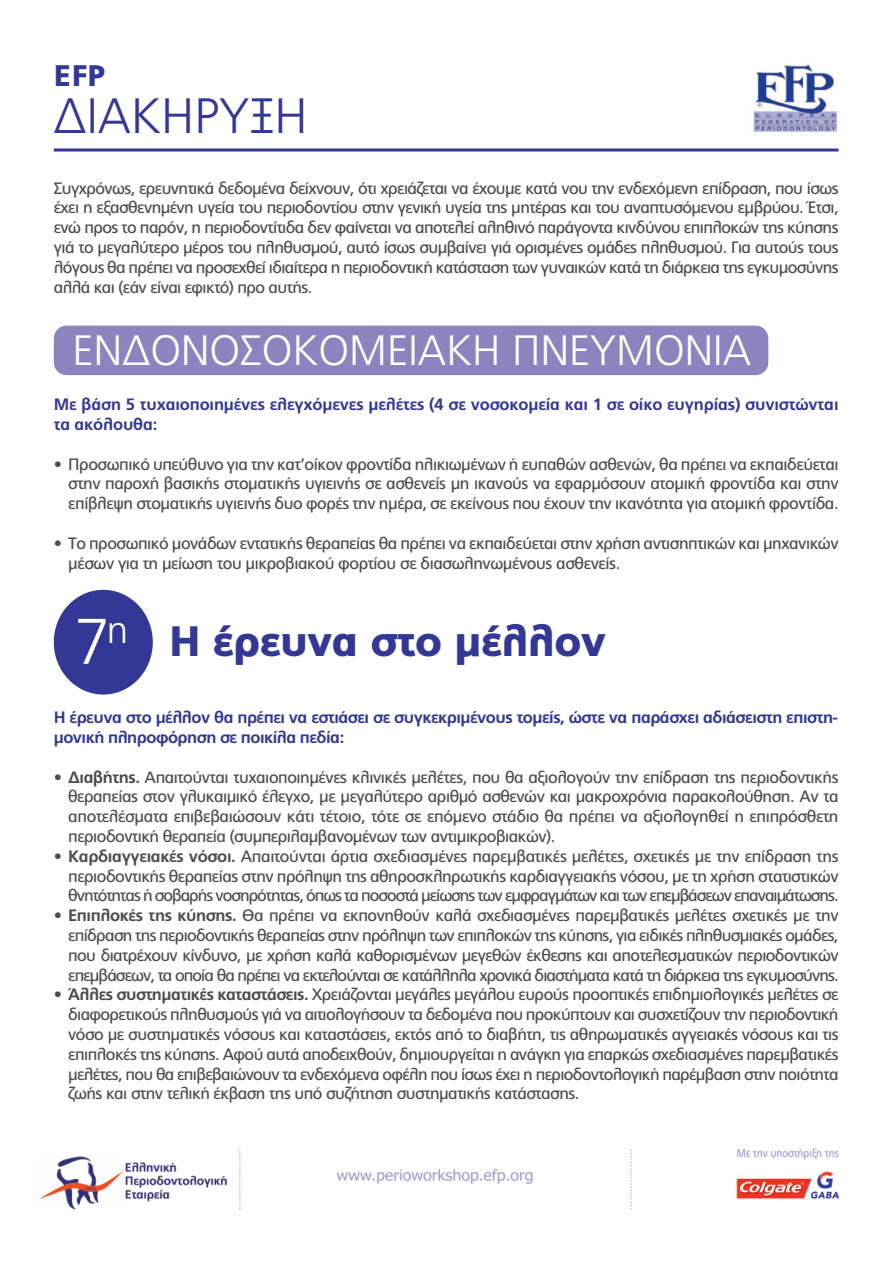
<style>
.page{position:relative;width:893px;height:1263px;background:#fff}
.page>*{position:absolute;margin:0;border:0;box-sizing:border-box;transform-origin:0 0}
.t1{font:300 49.65px "PF Catalog";color:#333795}
.t2{font:300 42.45px "PF Catalog";color:#fff}
.t3{font:900 42.45px "PF Catalog";letter-spacing:-.025em;color:#333795}
.t4{font:300 38.7px "PF Catalog";color:#fff}
.t5{font:900 29.85px "PF Catalog";color:#333795}
.t6{font:16.5px/19.8px "PF Catalog";letter-spacing:-.03em;color:#4b4c4d;text-align:justify}
.t7{font:700 16.5px/19.8px "PF Catalog";letter-spacing:-.03em;color:#333795}
.t8{font:700 16.5px/19.8px "PF Catalog";letter-spacing:-.01em;color:#333795}
.s1{font-weight:300;font-size:64.35px;color:#fff}
.s2{font-weight:700}
</style>
<div class="page">
<img style="left:39px;top:64px;width:800px;height:1146px">
<hr style="left:54px;top:149px;width:785px;height:3px;background:#333795">
<div style="left:54px;top:326px;width:714px;height:49px;background:#8b85bf;border-radius:13px"></div>
<div style="left:54px;top:590px;width:99px;height:104px;background:#333795;border-radius:50%"></div>
<h3 class="t5" style="left:54px;top:58px;width:53px">EFP</h3>
<h1 class="t1" style="left:54px;top:88px;width:255px">ΔΙΑΚΗΡΥΞΗ</h1>
<p class="t6" style="left:54px;top:178px;width:786px">Συγχρόνως, ερευνητικά δεδομένα δείχνουν, ότι χρειάζεται να έχουμε κατά νου την ενδεχόμενη επίδραση, που ίσως έχει η εξασθενημένη υγεία του περιοδοντίου στην γενική υγεία της μητέρας και του αναπτυσόμενου εμβρύου. Έτσι, ενώ προς το παρόν, η περιοδοντίτιδα δεν φαίνεται να αποτελεί αληθινό παράγοντα κινδύνου επιπλοκών της κύησης γιά το μεγαλύτερο μέρος του πληθυσμού, αυτό ίσως συμβαίνει γιά ορισμένες ομάδες πληθυσμού. Για αυτούς τους λόγους θα πρέπει να προσεχθεί ιδιαίτερα η περιοδοντική κατάσταση των γυναικών κατά τη διάρκεια της εγκυμοσύνης αλλά και (εάν είναι εφικτό) προ αυτής.</p>
<h2 class="t2" style="left:73px;top:326px;width:680px">ΕΝΔΟΝΟΣΟΚΟΜΕΙΑΚΗ ΠΝΕΥΜΟΝΙΑ</h2>
<p class="t8" style="left:54px;top:395px;width:786px">Με βάση 5 τυχαιοποιημένες ελεγχόμενες μελέτες (4 σε νοσοκομεία και 1 σε οίκο ευγηρίας) συνιστώνται τα ακόλουθα:</p>
<p class="t6" style="left:68px;top:454px;width:772px;text-indent:-14px">• Προσωπικό υπεύθυνο για την κατ’οίκον φροντίδα ηλικιωμένων ή ευπαθών ασθενών, θα πρέπει να εκπαιδεύεται στην παροχή βασικής στοματικής υγιεινής σε ασθενείς μη ικανούς να εφαρμόσουν ατομική φροντίδα και στην επίβλεψη στοματικής υγιεινής δυο φορές την ημέρα, σε εκείνους που έχουν την ικανότητα για ατομική φροντίδα.</p>
<p class="t6" style="left:68px;top:533px;width:772px;text-indent:-14px">• Το προσωπικό μονάδων εντατικής θεραπείας θα πρέπει να εκπαιδεύεται στην χρήση αντισηπτικών και μηχανικών μέσων για τη μείωση του μικροβιακού φορτίου σε διασωληνωμένους ασθενείς.</p>
<h2 class="t3" style="left:74px;top:616px;width:533px"><span class="s1">7</span> Η έρευνα στο μέλλον</h2>
<h3 class="t4" style="left:107px;top:607px;width:23px">η</h3>
<p class="t7" style="left:54px;top:708px;width:786px">Η έρευνα στο μέλλον θα πρέπει να εστιάσει σε συγκεκριμένους τομείς, ώστε να παράσχει αδιάσειστη επιστη&shy;μονική πληροφόρηση σε ποικίλα πεδία:</p>
<p class="t6" style="left:68px;top:767px;width:772px;text-indent:-14px">• <span class="s2">Διαβήτης.</span> Απαιτούνται τυχαιοποιημένες κλινικές μελέτες, που θα αξιολογούν την επίδραση της περιοδοντικής θεραπείας στον γλυκαιμικό έλεγχο, με μεγαλύτερο αριθμό ασθενών και μακροχρόνια παρακολούθηση. Αν τα αποτελέσματα επιβεβαιώσουν κάτι τέτοιο, τότε σε επόμενο στάδιο θα πρέπει να αξιολογηθεί η επιπρόσθετη περιοδοντική θεραπεία (συμπεριλαμβανομένων των αντιμικροβιακών).</p>
<p class="t6" style="left:68px;top:846px;width:772px;text-indent:-14px">• <span class="s2">Καρδιαγγειακές νόσοι.</span> Απαιτούνται άρτια σχεδιασμένες παρεμβατικές μελέτες, σχετικές με την επίδραση της περιοδοντικής θεραπείας στην πρόληψη της αθηροσκληρωτικής καρδιαγγειακής νόσου, με τη χρήση στατιστικών θνητότητας ή σοβαρής νοσηρότητας, όπως τα ποσοστά μείωσης των εμφραγμάτων και των επεμβάσεων επαναιμάτωσης.</p>
<p class="t6" style="left:68px;top:906px;width:772px;text-indent:-14px">• <span class="s2">Επιπλοκές της κύησης.</span> Θα πρέπει να εκπονηθούν καλά σχεδιασμένες παρεμβατικές μελέτες σχετικές με την επίδραση της περιοδοντικής θεραπείας στην πρόληψη των επιπλοκών της κύησης, για ειδικές πληθυσμιακές ομάδες, που διατρέχουν κίνδυνο, με χρήση καλά καθορισμένων μεγεθών έκθεσης και αποτελεσματικών περιοδοντικών επεμβάσεων, τα οποία θα πρέπει να εκτελούνται σε κατάλληλα χρονικά διαστήματα κατά τη διάρκεια της εγκυμοσύνης.</p>
<p class="t6" style="left:68px;top:985px;width:772px;text-indent:-14px">• <span class="s2">Άλλες συστηματικές καταστάσεις.</span> Χρειάζονται μεγάλες μεγάλου ευρούς προοπτικές επιδημιολογικές μελέτες σε διαφορετικούς πληθυσμούς γιά να αιτιολογήσουν τα δεδομένα που προκύπτουν και συσχετίζουν την περιοδοντική νόσο με συστηματικές νόσους και καταστάσεις, εκτός από το διαβήτη, τις αθηρωματικές αγγειακές νόσους και τις επιπλοκές της κύησης. Αφού αυτά αποδειχθούν, δημιουργείται η ανάγκη για επαρκώς σχεδιασμένες παρεμβατικές μελέτες, που θα επιβεβαιώνουν τα ενδεχόμενα οφέλη που ίσως έχει η περιοδοντολογική παρέμβαση στην ποιότητα ζωής και στην τελική έκβαση της υπό συζήτηση συστηματικής κατάστασης.</p>
</div>
